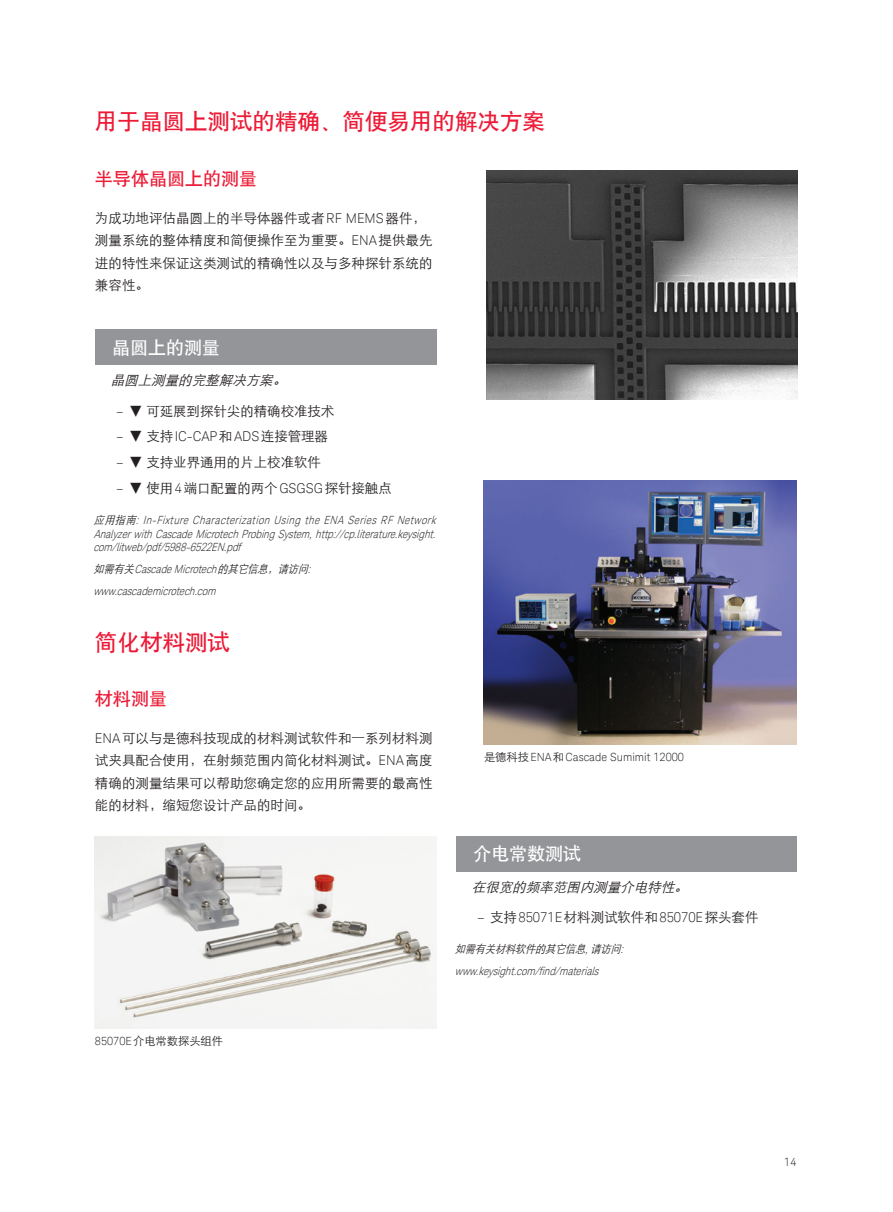
<style>
.page{position:relative;width:893px;height:1212px;background:#fff}
.page>*{position:absolute;margin:0;border:0;box-sizing:border-box;transform-origin:0 0}
.t1{font:22.5px "H Yb 1 gj";color:#ed1a36}
.t2{font:18px "H Yb 1 gj";color:#ed1a36}
.t3{font:18px "H Yb 1 gj";color:#fff}
.t4{font:13.5px/22.5px "ST Xihei";color:#231f20;text-align:justify}
.t5{font:300 13.5px "Keysight Sans";letter-spacing:-.005em;color:#231f20}
.t6{font:italic 13.5px "ST Xihei";color:#231f20}
.t7{font:italic 300 11.25px/13.5px "Keysight Sans";color:#231f20;text-align:justify;scale:.9 1}
.t8{font:300 11.25px "Keysight Sans";color:#231f20}
.t9{font:italic 11.25px "ST Xihei";color:#231f20;scale:.9 1}
.t10{font:11.25px "ST Xihei";color:#231f20}
.s1{font-family:"Keysight Sans";font-weight:300}
.s2{font-family:"ST Xihei";font-weight:400}
</style>
<div class="page">
<img style="left:484px;top:480px;width:312px;height:265px">
<img style="left:95px;top:836px;width:342px;height:192px">
<img style="left:486px;top:170px;width:311px;height:229px">
<div style="left:456px;top:836px;width:340px;height:35px;background:#939598"></div>
<div style="left:95px;top:330px;width:342px;height:35px;background:#939598"></div>
<h1 class="t1" style="left:95px;top:110px;width:451px">用于晶圆上测试的精确、简便易用的解决方案</h1>
<h2 class="t2" style="left:95px;top:170px;width:164px">半导体晶圆上的测量</h2>
<p class="t4" style="left:95px;top:207px;width:339px;text-align:left">为成功地评估晶圆上的半导体器件或者<span class="s1">RF MEMS</span>器件，测量系统的整体精度和简便操作至为重要。<span class="s1">ENA</span>提供最先进的特性来保证这类测试的精确性以及与多种探针系统的兼容性。</p>
<h2 class="t3" style="left:112px;top:338px;width:109px">晶圆上的测量</h2>
<p class="t6" style="left:111px;top:373px;width:181px">晶圆上测量的完整解决方案。</p>
<p class="t4" style="left:116px;top:399px;width:220px"><span class="s1">–</span> ▼ 可延展到探针尖的精确校准技术</p>
<p class="t5" style="left:116px;top:429px;width:213px">– <span class="s2">▼ 支持</span>IC-CAP<span class="s2">和</span>ADS<span class="s2">连接管理器</span></p>
<p class="t4" style="left:116px;top:451px;width:206px"><span class="s1">–</span> ▼ 支持业界通用的片上校准软件</p>
<p class="t4" style="left:116px;top:477px;width:277px"><span class="s1">–</span> ▼ 使用<span class="s1">4</span>端口配置的两个<span class="s1">GSGSG</span>探针接触点</p>
<p class="t7" style="left:93px;top:513px;width:386px"><span class="s2">应用指南</span>: In-Fixture Characterization Using the ENA Series RF Network Analyzer with Cascade Microtech Probing System, http://cp.literature.keysight. com/litweb/pdf/5988-6522EN.pdf</p>
<p class="t7" style="left:93px;top:558px;width:247px;line-height:22px"><span class="s2">如需有关</span>Cascade Microtech<span class="s2">的其它信息，请访问</span>: www.cascademicrotech.com</p>
<h1 class="t1" style="left:95px;top:631px;width:137px">简化材料测试</h1>
<h2 class="t2" style="left:95px;top:690px;width:74px">材料测量</h2>
<p class="t4" style="left:95px;top:726px;width:339px"><span class="s1">ENA</span>可以与是德科技现成的材料测试软件和一系列材料测试夹具配合使用，在射频范围内简化材料测试。<span class="s1">ENA</span>高度精确的测量结果可以帮助您确定您的应用所需要的最高性能的材料，缩短您设计产品的时间。</p>
<p class="t8" style="left:484px;top:750px;width:201px"><span class="s2">是德科技</span>ENA<span class="s2">和</span>Cascade Sumimit 12000</p>
<h2 class="t3" style="left:473px;top:845px;width:109px">介电常数测试</h2>
<p class="t6" style="left:472px;top:880px;width:221px">在很宽的频率范围内测量介电特性。</p>
<p class="t5" style="left:477px;top:909px;width:283px">– <span class="s2">支持</span>85071E<span class="s2">材料测试软件和</span>85070E<span class="s2">探头套件</span></p>
<p class="t9" style="left:455px;top:943px;width:192px">如需有关材料软件的其它信息<span class="s1">,</span> 请访问<span class="s1">:</span></p>
<p class="t7" style="left:455px;top:964px;width:165px">www.keysight.com/find/materials</p>
<p class="t10" style="left:95px;top:1035px;width:130px"><span class="s1">85070E</span>介电常数探头组件</p>
<p class="t8" style="left:784px;top:1156px;width:14px">14</p>
</div>
